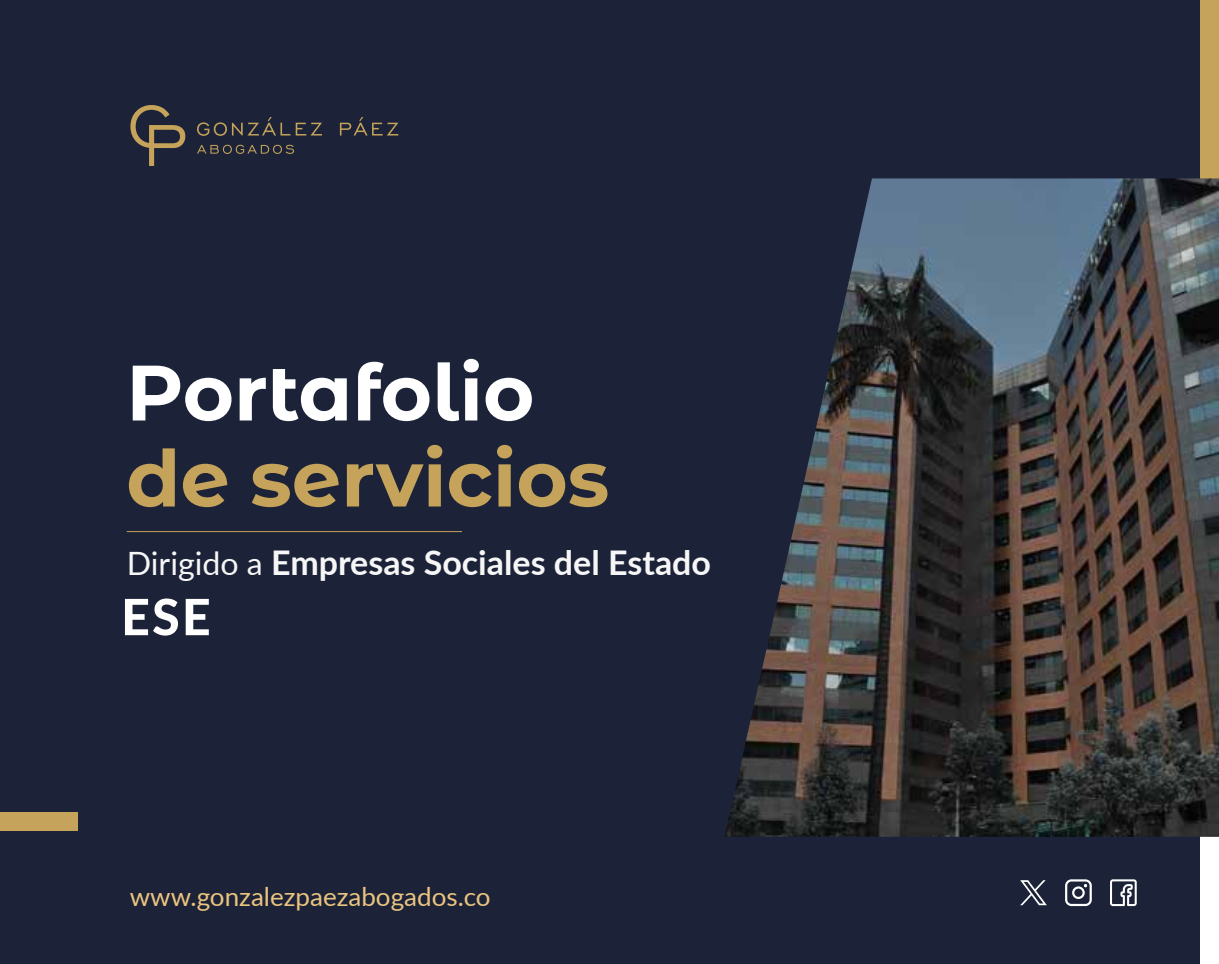
<style>
.page{position:relative;width:1219px;height:964px;background:#1c2338}
.page>*{position:absolute;margin:0;border:0;box-sizing:border-box;transform-origin:0 0}
.t1{font:700 78.4px "Montserrat Alternates";color:#c5a35a}
.t2{font:700 78.4px "Montserrat Alternates";color:#fff}
.t3{font:800 50px "Lato";color:#fff}
.t4{font:700 34px "Lato";color:#f6f6f6}
.t5{font:26px "Lato";color:#ebc480}
.s1{font-weight:400;font-size:32.2px}
</style>
<div class="page">
<svg style="left:197px;top:144px;width:97px;height:10px"></svg>
<svg style="left:197px;top:117px;width:93px;height:19px"></svg>
<svg style="left:296px;top:123px;width:26px;height:12px"></svg>
<svg style="left:340px;top:117px;width:58px;height:18px"></svg>
<svg style="left:130px;top:105px;width:55px;height:61px"></svg>
<div style="left:1201px;top:664px;width:18px;height:300px;background:#fff"></div>
<div style="left:1201px;top:0;width:18px;height:187px;background:#c5a35a"></div>
<svg style="left:1065px;top:879px;width:27px;height:27px"></svg>
<svg style="left:1110px;top:879px;width:27px;height:27px"></svg>
<svg style="left:1020px;top:880px;width:27px;height:25px"></svg>
<div style="left:0;top:812px;width:78px;height:19px;background:#c5a35a"></div>
<img style="left:725px;top:178px;width:494px;height:659px">
<h1 class="t2" style="left:126px;top:336px;width:410px">Portafolio</h1>
<h1 class="t1" style="left:126px;top:422px;width:485px">de servicios</h1>
<p class="t4" style="left:127px;top:537px;width:586px"><span class="s1">Dirigido a</span> Empresas Sociales del Estado</p>
<h2 class="t3" style="left:121px;top:580px;width:91px">ESE</h2>
<p class="t5" style="left:130px;top:878px;width:362px">www.gonzalezpaezabogados.co</p>
</div>
